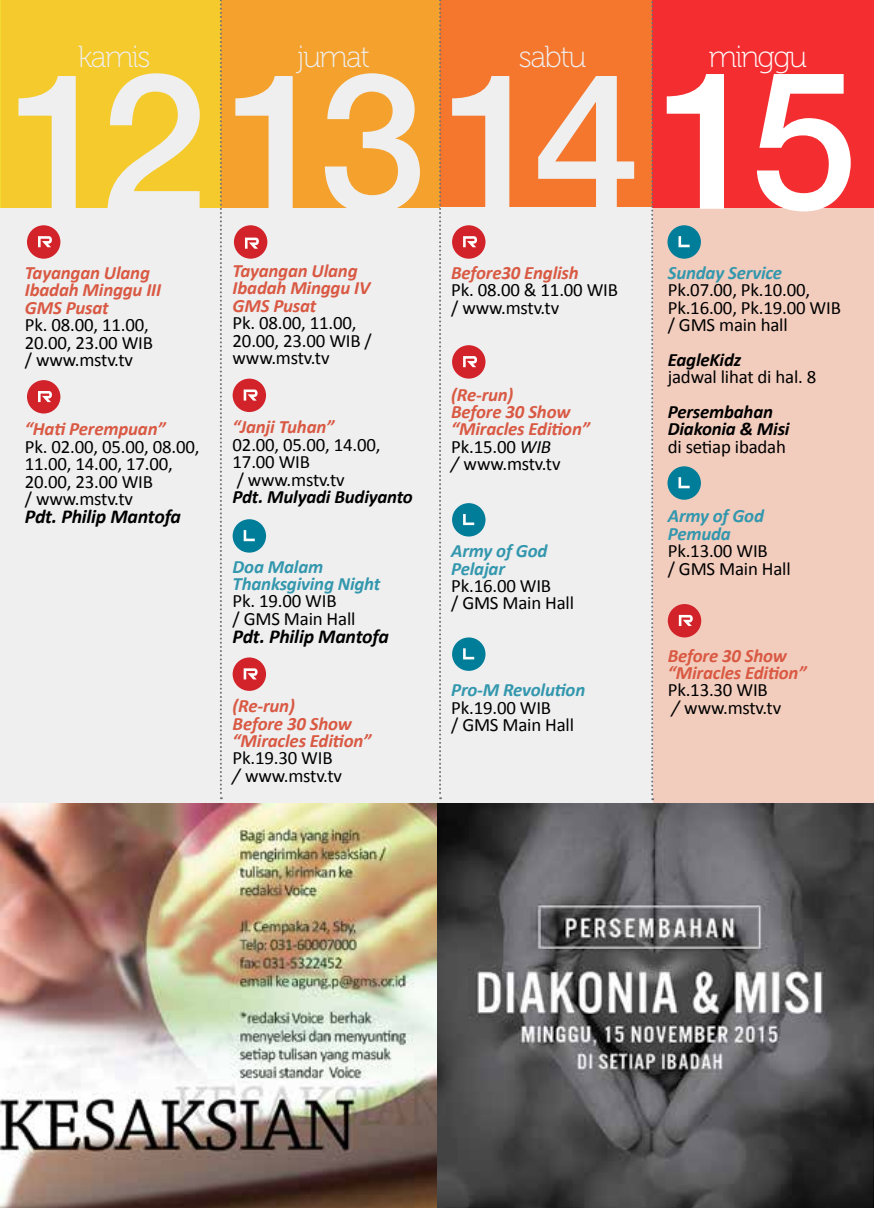
<style>
.page{position:relative;width:874px;height:1208px;background:#fff}
.page>*{position:absolute;margin:0;border:0;box-sizing:border-box;transform-origin:0 0}
.t1{font:500 192.4px "Helvetica Neue LT Pro";letter-spacing:-.07em;color:#efeff0}
.t2{font:30.4px "Museo 100";letter-spacing:-.05em;color:#efeff0}
.t3{font:30.4px "Museo 100";letter-spacing:-.05em;color:#fff}
.t4{font:italic 700 19.8px "Calibri";letter-spacing:-.01em;color:#000}
.t5{font:18.8px/17.4px "Calibri";letter-spacing:-.01em;color:#000}
.t6{font:italic 700 18.8px/17.4px "Calibri";letter-spacing:-.01em;color:#d95943}
.t7{font:italic 700 18.8px/17.4px "Calibri";letter-spacing:-.01em;color:#3397ad}
.t8{font:italic 700 18.8px/17.4px "Calibri";letter-spacing:-.01em;color:#000}
.s1{color:#fff}
.s2{font-style:italic}
.s3{font-weight:400;font-style:normal;color:#000}
.s4{font-weight:400;color:#000}
</style>
<div class="page">
<div style="left:652px;top:0;width:221px;height:804px;background:#f2cdbe"></div>
<div style="left:0;top:0;width:652px;height:803px;background:#efeff0"></div>
<div style="left:439px;top:0;width:212px;height:206px;background:#f4772d"></div>
<div style="left:221px;top:0;width:219px;height:207px;background:#f4a22d"></div>
<div style="left:0;top:0;width:221px;height:207px;background:#f4ca2d"></div>
<hr style="left:0;top:0;width:1px;height:207px;background:#f4db34">
<div style="left:651px;top:0;width:222px;height:207px;background:#f42d31"></div>
<svg style="left:220px;top:0;width:2px;height:799px"></svg>
<svg style="left:439px;top:0;width:2px;height:799px"></svg>
<svg style="left:651px;top:0;width:2px;height:800px"></svg>
<div style="left:27px;top:225px;width:33px;height:34px;background:#d2232a;border-radius:50%"></div>
<svg style="left:38px;top:236px;width:14px;height:11px"></svg>
<div style="left:234px;top:225px;width:33px;height:34px;background:#d2232a;border-radius:50%"></div>
<svg style="left:245px;top:238px;width:14px;height:11px"></svg>
<div style="left:667px;top:225px;width:33px;height:34px;background:#007d98;border-radius:50%"></div>
<svg style="left:678px;top:236px;width:11px;height:11px"></svg>
<div style="left:667px;top:466px;width:33px;height:34px;background:#007d98;border-radius:50%"></div>
<svg style="left:678px;top:477px;width:11px;height:11px"></svg>
<div style="left:452px;top:225px;width:33px;height:34px;background:#d2232a;border-radius:50%"></div>
<svg style="left:463px;top:236px;width:14px;height:11px"></svg>
<div style="left:452px;top:503px;width:33px;height:33px;background:#007d98;border-radius:50%"></div>
<svg style="left:463px;top:514px;width:11px;height:11px"></svg>
<div style="left:452px;top:637px;width:33px;height:34px;background:#007d98;border-radius:50%"></div>
<svg style="left:463px;top:648px;width:11px;height:11px"></svg>
<div style="left:232px;top:519px;width:34px;height:33px;background:#007d98;border-radius:50%"></div>
<svg style="left:243px;top:530px;width:12px;height:11px"></svg>
<div style="left:232px;top:378px;width:34px;height:34px;background:#d2232a;border-radius:50%"></div>
<svg style="left:243px;top:389px;width:14px;height:11px"></svg>
<div style="left:27px;top:380px;width:33px;height:33px;background:#d2232a;border-radius:50%"></div>
<svg style="left:38px;top:391px;width:14px;height:11px"></svg>
<div style="left:232px;top:657px;width:34px;height:34px;background:#d2232a;border-radius:50%"></div>
<svg style="left:243px;top:668px;width:14px;height:11px"></svg>
<div style="left:667px;top:604px;width:33px;height:33px;background:#d2232a;border-radius:50%"></div>
<svg style="left:678px;top:615px;width:14px;height:11px"></svg>
<div style="left:452px;top:345px;width:33px;height:33px;background:#d2232a;border-radius:50%"></div>
<svg style="left:463px;top:356px;width:14px;height:11px"></svg>
<img style="left:0;top:804px;width:437px;height:404px">
<img style="left:437px;top:804px;width:436px;height:404px">
<h2 class="t2" style="left:78px;top:41px;width:74px">kamis</h2>
<h2 class="t2" style="left:297px;top:41px;width:75px">jumat</h2>
<h2 class="t2" style="left:518px;top:41px;width:69px">sabtu</h2>
<h2 class="t3" style="left:708px;top:41px;width:100px">minggu</h2>
<h1 class="t1" style="left:8px;top:28px;width:850px">121314<span class="s1">15</span></h1>
<p class="t6" style="left:25px;top:264px;width:138px">Tayangan Ulang<br>Ibadah Minggu III<br>GMS Pusat</p>
<p class="t5" style="left:25px;top:316px;width:130px">Pk. 08.00, 11.00,<br>20.00, 23.00 WIB / www.mstv.tv</p>
<p class="t6" style="left:25px;top:420px;width:142px">“Hati Perempuan”</p>
<p class="t5" style="left:25px;top:438px;width:176px">Pk. 02.00, 05.00, 08.00,<br>11.00, 14.00, 17.00,<br>20.00, 23.00 WIB<br>/ www.mstv.tv</p>
<p class="t4" style="left:25px;top:504px;width:158px">Pdt. Philip Mantofa</p>
<p class="t6" style="left:232px;top:262px;width:139px">Tayangan Ulang<br>Ibadah Minggu IV<br>GMS Pusat</p>
<p class="t5" style="left:232px;top:314px;width:141px">Pk. 08.00, 11.00,<br>20.00, 23.00 WIB / www.mstv.tv</p>
<p class="t6" style="left:232px;top:418px;width:103px">“Janji Tuhan”</p>
<p class="t5" style="left:232px;top:436px;width:149px">02.00, 05.00, 14.00,<br>17.00 WIB<br>/ www.mstv.tv</p>
<p class="t8" style="left:232px;top:488px;width:182px">Pdt. Mulyadi Budiyanto</p>
<p class="t7" style="left:232px;top:557px;width:149px">Doa Malam<br>Thanksgiving Night</p>
<p class="t5" style="left:232px;top:592px;width:124px">Pk. 19.00 WIB<br>/ GMS Main Hall</p>
<p class="t4" style="left:232px;top:623px;width:158px">Pdt. Philip Mantofa</p>
<p class="t6" style="left:232px;top:697px;width:140px">(Re-run)<br>Before 30 Show “Miracles Edition”</p>
<p class="t5" style="left:232px;top:749px;width:111px">Pk.19.30 WIB <span class="s2">/</span> www.mstv.tv</p>
<p class="t6" style="left:451px;top:264px;width:129px">Before30 English</p>
<p class="t5" style="left:451px;top:281px;width:168px">Pk. 08.00 &amp; 11.00 WIB / www.mstv.tv</p>
<p class="t6" style="left:451px;top:386px;width:140px">(Re-run)<br>Before 30 Show “Miracles Edition”<br><span class="s3">Pk.15.00</span> <span class="s4">WIB<br>/</span> <span class="s3">www.mstv.tv</span></p>
<p class="t7" style="left:451px;top:542px;width:98px">Army of God<br>Pelajar</p>
<p class="t5" style="left:451px;top:577px;width:124px">Pk.16.00 WIB<br>/ GMS Main Hall</p>
<p class="t7" style="left:451px;top:681px;width:135px">Pro-M Revolution</p>
<p class="t5" style="left:451px;top:699px;width:124px">Pk.19.00 WIB<br>/ GMS Main Hall</p>
<p class="t7" style="left:667px;top:264px;width:116px">Sunday Service</p>
<p class="t5" style="left:667px;top:281px;width:174px">Pk.07.00, Pk.10.00,<br>Pk.16.00, Pk.19.00 WIB / GMS main hall</p>
<p class="t8" style="left:667px;top:351px;width:75px">EagleKidz</p>
<p class="t5" style="left:667px;top:368px;width:150px">jadwal lihat di hal. 8</p>
<p class="t8" style="left:667px;top:403px;width:123px">Persembahan<br>Diakonia &amp; Misi</p>
<p class="t5" style="left:667px;top:438px;width:120px">di setiap ibadah</p>
<p class="t7" style="left:667px;top:507px;width:98px">Army of God<br>Pemuda</p>
<p class="t5" style="left:667px;top:542px;width:124px">Pk.13.00 WIB<br>/ GMS Main Hall</p>
<p class="t6" style="left:667px;top:646px;width:140px">Before 30 Show “Miracles Edition”</p>
<p class="t5" style="left:667px;top:681px;width:115px">Pk.13.30 WIB<br><span class="s2">/</span> www.mstv.tv</p>
</div>
